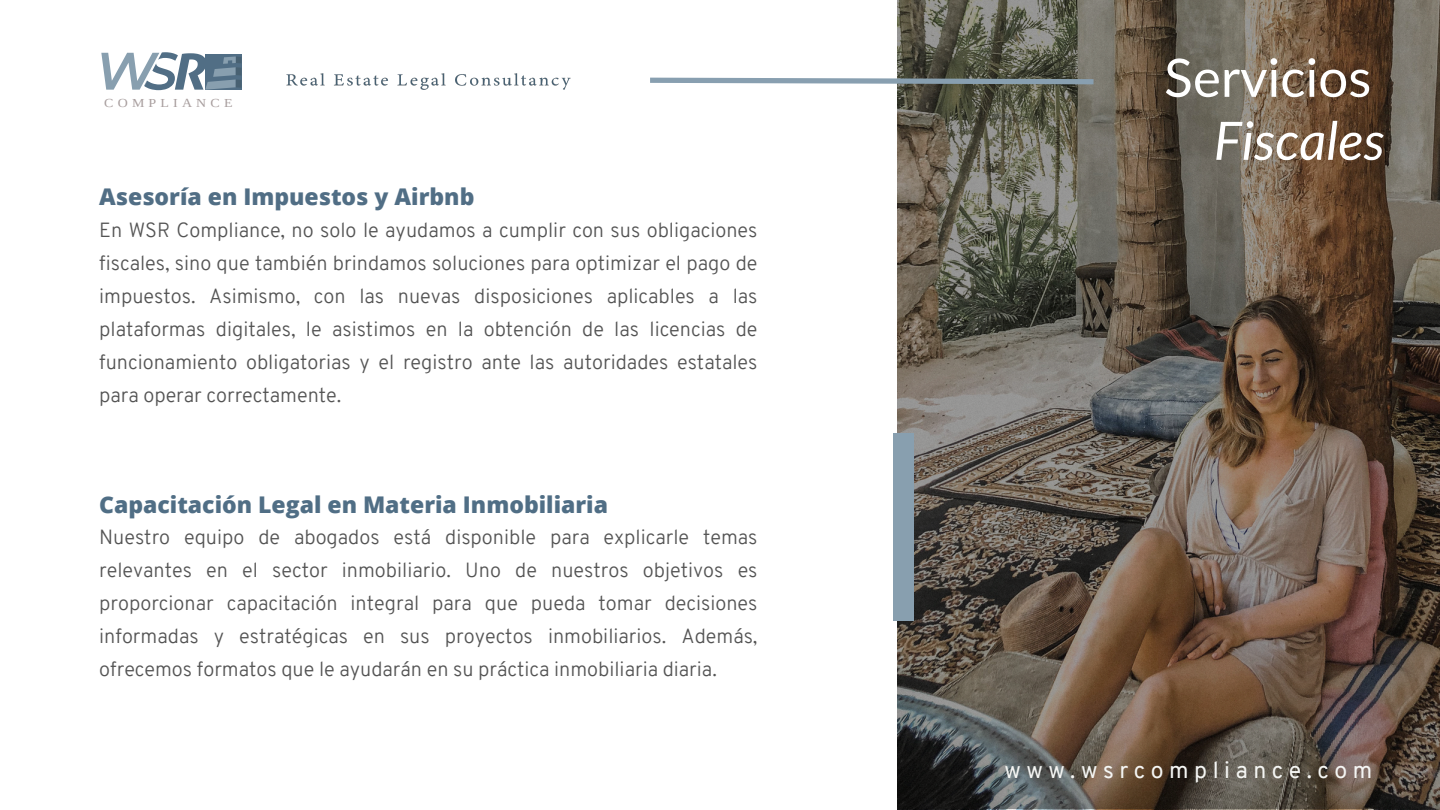
<style>
.page{position:relative;width:1440px;height:810px;background:#fff}
.page>*{position:absolute;margin:0;border:0;box-sizing:border-box;transform-origin:0 0}
.t1{font:53px/63px "Lato";color:#fff;text-align:right}
.t2{font:800 23px "Open Sans";color:#506e85}
.t3{font:800 23px "Open Sans";color:#516e85}
.t4{font:23px "Overpass";letter-spacing:.24em;color:#f5f6f4}
.t5{font:300 20px/33px "Overpass";color:#545454;text-align:justify}
.t6{font:12.2px "Liberation Serif";letter-spacing:.3em;color:#a89e9e;scale:1.14 1}
.s1{font-style:italic}
</style>
<div class="page">
<svg style="left:897px;top:0;width:543px;height:809px;background:#64574b"></svg>
<svg style="left:650px;top:75px;width:449px;height:12px"></svg>
<svg style="left:101px;top:52px;width:141px;height:38px"></svg>
<img style="left:286px;top:73px;width:285px;height:16px">
<div style="left:894px;top:433px;width:20px;height:188px;background:#889faf"></div>
<p class="t6" style="left:104px;top:97px;width:114px">COMPLIANCE</p>
<p class="t3" style="left:99px;top:181px;width:377px">Asesoría en Impuestos y Airbnb</p>
<h1 class="t5" style="left:99px;top:215px;width:660px">En WSR Compliance, no solo le ayudamos a cumplir con sus obligaciones fiscales, sino que también brindamos soluciones para optimizar el pago de impuestos. Asimismo, con las nuevas disposiciones aplicables a las plataformas digitales, le asistimos en la obtención de las licencias de funcionamiento obligatorias y el registro ante las autoridades estatales para operar correctamente.</h1>
<p class="t2" style="left:99px;top:488px;width:510px">Capacitación Legal en Materia Inmobiliaria</p>
<p class="t5" style="left:99px;top:523px;width:660px">Nuestro equipo de abogados está disponible para explicarle temas relevantes en el sector inmobiliario. Uno de nuestros objetivos es proporcionar capacitación integral para que pueda tomar decisiones informadas y estratégicas en sus proyectos inmobiliarios. Además, ofrecemos formatos que le ayudarán en su práctica inmobiliaria diaria.</p>
<h2 class="t1" style="left:1164px;top:45px;width:222px">Servicios<br><span class="s1">Fiscales</span></h2>
<p class="t4" style="left:1004px;top:761px;width:369px">www.wsrcompliance.com</p>
</div>
